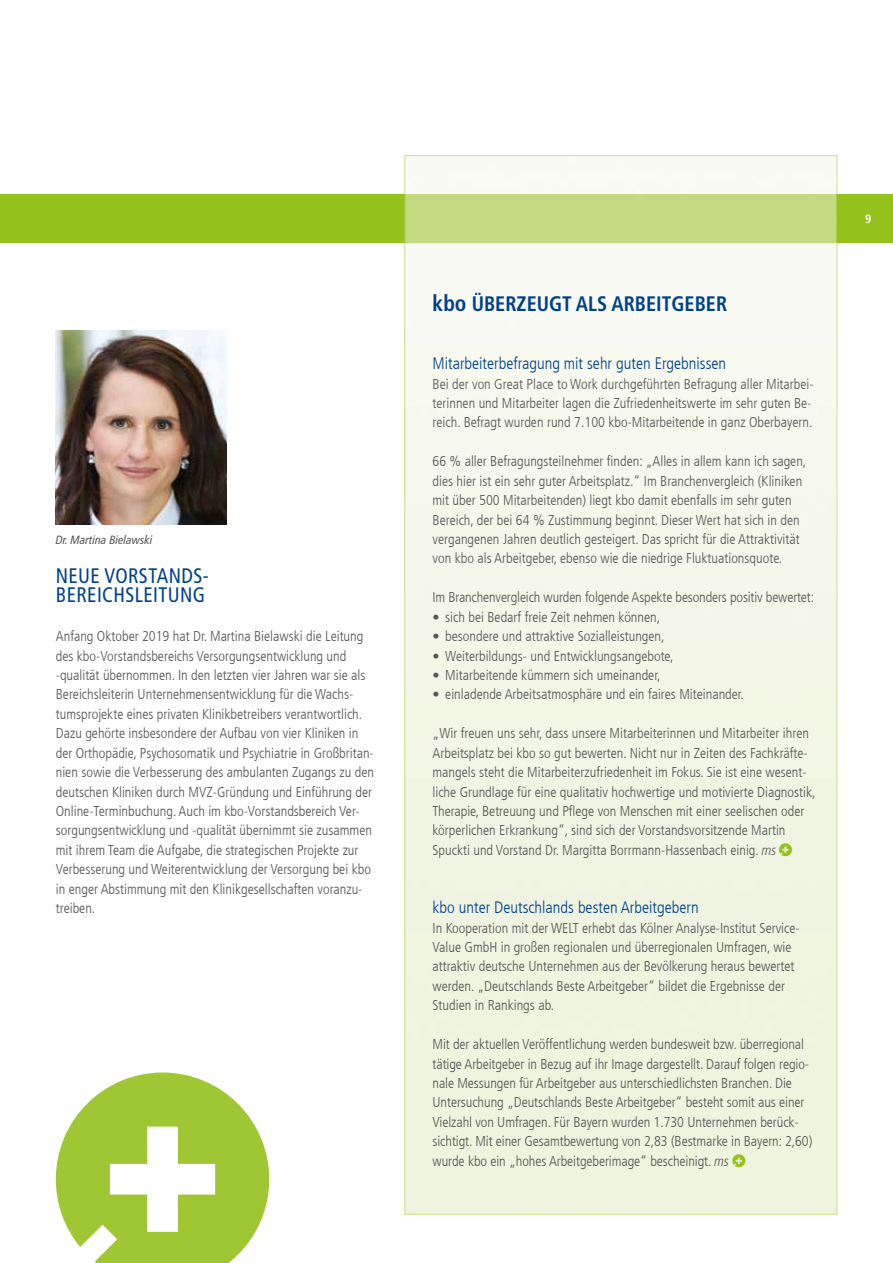
<style>
.page{position:relative;width:893px;height:1263px;background:#fff}
.page>*{position:absolute;margin:0;border:0;box-sizing:border-box;transform-origin:0 0}
.t1{font:condensed 21px/19.5px "Frutiger LT Com";letter-spacing:.02em;color:#004189;scale:.96 1}
.t2{font:700 condensed 21px "Frutiger LT Com";color:#004189;scale:.96 1}
.t3{font:300 condensed 16.5px "Frutiger LT Com";color:#004189}
.t4{font:300 condensed 14.25px/19.4px "Frutiger LT Com";color:#565656}
.t5{font:italic condensed 12px "Frutiger LT Com";color:#565656}
.t6{font:700 condensed 12px "Frutiger LT Com";color:#fff}
.s1{font-size:22.5px}
.s2{font-style:italic}
.s3{font-family:"kboplus";font-weight:400;font-stretch:normal;font-size:15.6px;color:#94c11c}
</style>
<div class="page">
<div style="left:0;top:194px;width:893px;height:49px;background:#94c11c"></div>
<svg style="left:56px;top:1072px;width:213px;height:191px"></svg>
<img style="left:407px;top:157px;width:428px;height:1055px">
<img style="left:56px;top:330px;width:170px;height:195px">
<p class="t5" style="left:56px;top:533px;width:98px">Dr. Martina Bielawski</p>
<h1 class="t1" style="left:56px;top:566px;width:161px">NEUE VORSTANDS-<br>BEREICHSLEITUNG</h1>
<p class="t4" style="left:56px;top:627px;width:320px">Anfang Oktober 2019 hat Dr. Martina Bielawski die Leitung des kbo-Vorstandsbereichs Versorgungsentwicklung und -qualität übernommen. In den letzten vier Jahren war sie als Bereichsleiterin Unternehmensentwicklung für die Wachs&shy;tumsprojekte eines privaten Klinikbetreibers verantwortlich.<br>Dazu gehörte insbesondere der Aufbau von vier Kliniken in der Orthopädie, Psychosomatik und Psychiatrie in Großbritan&shy;nien sowie die Verbesserung des ambulanten Zugangs zu den deutschen Kliniken durch MVZ-Gründung und Einführung der Online-Terminbuchung. Auch im kbo-Vorstandsbereich Ver&shy;sorgungsentwicklung und -qualität übernimmt sie zusammen mit ihrem Team die Aufgabe, die strategischen Projekte zur Verbesserung und Weiterentwicklung der Versorgung bei kbo in enger Abstimmung mit den Klinikgesellschaften voranzu&shy;treiben.</p>
<h1 class="t2" style="left:433px;top:291px;width:308px"><span class="s1">kbo</span> ÜBERZEUGT ALS ARBEITGEBER</h1>
<p class="t3" style="left:433px;top:354px;width:295px">Mitarbeiterbefragung mit sehr guten Ergebnissen</p>
<p class="t4" style="left:433px;top:374px;width:383px">Bei der von Great Place to Work durchgeführten Befragung aller Mitarbei&shy;terinnen und Mitarbeiter lagen die Zufriedenheitswerte im sehr guten Be&shy;reich. Befragt wurden rund 7.100 kbo-Mitarbeitende in ganz Oberbayern.</p>
<p class="t4" style="left:433px;top:452px;width:375px">66 % aller Befragungsteilnehmer finden: „Alles in allem kann ich sagen, dies hier ist ein sehr guter Arbeitsplatz.“ Im Branchenvergleich (Kliniken mit über 500 Mitarbeitenden) liegt kbo damit ebenfalls im sehr guten Bereich, der bei 64 % Zustimmung beginnt. Dieser Wert hat sich in den vergangenen Jahren deutlich gesteigert. Das spricht für die Attraktivität von kbo als Arbeitgeber, ebenso wie die niedrige Fluktuationsquote.</p>
<p class="t4" style="left:433px;top:588px;width:383px">Im Branchenvergleich wurden folgende Aspekte besonders positiv bewertet:</p>
<p class="t4" style="left:433px;top:607px;width:229px">• sich bei Bedarf freie Zeit nehmen können,</p>
<p class="t4" style="left:433px;top:627px;width:234px">• besondere und attraktive Sozialleistungen,</p>
<p class="t4" style="left:433px;top:646px;width:243px">• Weiterbildungs- und Entwicklungsangebote,</p>
<p class="t4" style="left:433px;top:665px;width:229px">• Mitarbeitende kümmern sich umeinander,</p>
<p class="t4" style="left:433px;top:685px;width:313px">• einladende Arbeitsatmosphäre und ein faires Miteinander.</p>
<p class="t4" style="left:433px;top:724px;width:384px">„Wir freuen uns sehr, dass unsere Mitarbeiterinnen und Mitarbeiter ihren Arbeitsplatz bei kbo so gut bewerten. Nicht nur in Zeiten des Fachkräfte&shy;mangels steht die Mitarbeiterzufriedenheit im Fokus. Sie ist eine wesent&shy;liche Grundlage für eine qualitativ hochwertige und motivierte Diagnostik, Therapie, Betreuung und Pflege von Menschen mit einer seelischen oder körperlichen Erkrankung“, sind sich der Vorstandsvorsitzende Martin Spuckti und Vorstand Dr. Margitta Borrmann-Hassenbach einig. <span class="s2">ms</span> <span class="s3">B</span></p>
<p class="t3" style="left:433px;top:898px;width:268px">kbo unter Deutschlands besten Arbeitgebern</p>
<p class="t4" style="left:433px;top:918px;width:369px">In Kooperation mit der WELT erhebt das Kölner Analyse-Institut Service-Value GmbH in großen regionalen und überregionalen Umfragen, wie attraktiv deutsche Unternehmen aus der Bevölkerung heraus bewertet werden. „Deutschlands Beste Arbeitgeber“ bildet die Ergebnisse der Studien in Rankings ab.</p>
<p class="t4" style="left:433px;top:1035px;width:381px">Mit der aktuellen Veröffentlichung werden bundesweit bzw. überregional tätige Arbeitgeber in Bezug auf ihr Image dargestellt. Darauf folgen regio&shy;nale Messungen für Arbeitgeber aus unterschiedlichsten Branchen. Die Untersuchung „Deutschlands Beste Arbeitgeber“ besteht somit aus einer Vielzahl von Umfragen. Für Bayern wurden 1.730 Unternehmen berück&shy;sichtigt. Mit einer Gesamtbewertung von 2,83 (Bestmarke in Bayern: 2,60) wurde kbo ein „hohes Arbeitgeberimage“ bescheinigt. <span class="s2">ms</span> <span class="s3">B</span></p>
<p class="t6" style="left:865px;top:212px;width:8px">9</p>
</div>
